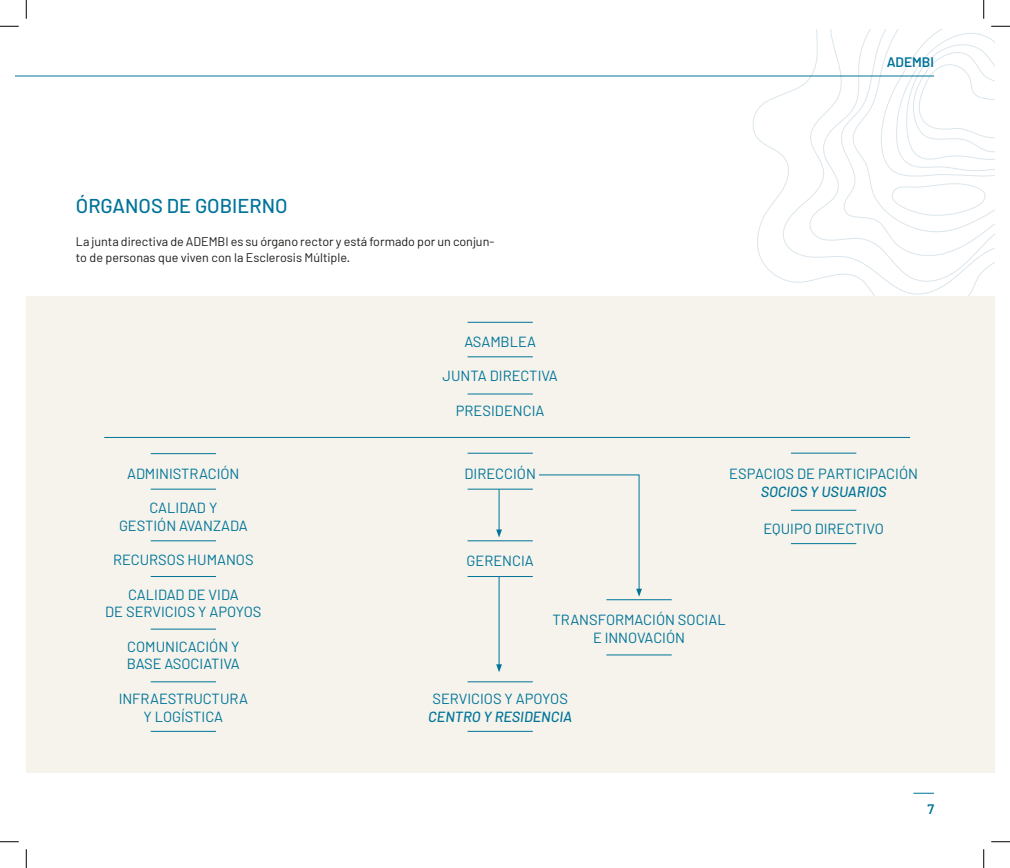
<style>
.page{position:relative;width:1010px;height:868px;background:#fff}
.page>*{position:absolute;margin:0;border:0;box-sizing:border-box;transform-origin:0 0}
.t1{font:500 20px "Barlow";color:#007499}
.t2{font:14.62px/17.6px "Barlow";color:#007499;text-align:center}
.t3{font:italic 500 14.62px "Barlow";color:#007499}
.t4{font:600 13.75px "Barlow";color:#007499}
.t5{font:12.5px/16.2px "Barlow";color:#1d1d1b}
</style>
<div class="page">
<svg style="left:516px;top:29px;width:478px;height:267px"></svg>
<hr style="left:16px;top:76px;width:917px;height:1px;background:#007499">
<svg style="left:913px;top:792px;width:20px;height:1px"></svg>
<div style="left:26px;top:296px;width:968px;height:476px;background:#f5f3eb"></div>
<hr style="left:467px;top:356px;width:65px;height:1px;background:#007499">
<hr style="left:467px;top:453px;width:65px;height:1px;background:#007499">
<hr style="left:498px;top:489px;width:1px;height:42px;background:#007499">
<svg style="left:496px;top:529px;width:6px;height:8px"></svg>
<svg style="left:539px;top:474px;width:102px;height:122px"></svg>
<hr style="left:498px;top:576px;width:1px;height:90px;background:#007499">
<svg style="left:496px;top:664px;width:6px;height:8px"></svg>
<hr style="left:606px;top:599px;width:65px;height:1px;background:#007499">
<hr style="left:790px;top:453px;width:66px;height:1px;background:#007499">
<hr style="left:467px;top:540px;width:65px;height:1px;background:#007499">
<hr style="left:467px;top:681px;width:65px;height:1px;background:#007499">
<hr style="left:467px;top:393px;width:65px;height:1px;background:#007499">
<hr style="left:104px;top:437px;width:805px;height:1px;background:#007499">
<hr style="left:467px;top:322px;width:65px;height:1px;background:#007499">
<hr style="left:467px;top:489px;width:65px;height:1px;background:#007499">
<hr style="left:790px;top:543px;width:66px;height:1px;background:#007499">
<hr style="left:606px;top:654px;width:65px;height:1px;background:#007499">
<hr style="left:790px;top:510px;width:66px;height:1px;background:#007499">
<hr style="left:467px;top:576px;width:65px;height:1px;background:#007499">
<hr style="left:467px;top:731px;width:65px;height:1px;background:#007499">
<hr style="left:151px;top:489px;width:65px;height:1px;background:#007499">
<hr style="left:151px;top:453px;width:65px;height:1px;background:#007499">
<hr style="left:151px;top:731px;width:65px;height:1px;background:#007499">
<hr style="left:151px;top:540px;width:65px;height:1px;background:#007499">
<hr style="left:151px;top:576px;width:65px;height:1px;background:#007499">
<hr style="left:151px;top:628px;width:65px;height:1px;background:#007499">
<hr style="left:151px;top:681px;width:65px;height:1px;background:#007499">
<svg style="left:0;top:25px;width:19px;height:2px"></svg>
<svg style="left:879px;top:25px;width:130px;height:156px"></svg>
<svg style="left:0;top:841px;width:19px;height:1px"></svg>
<svg style="left:991px;top:841px;width:18px;height:1px"></svg>
<svg style="left:25px;top:0;width:2px;height:19px"></svg>
<svg style="left:25px;top:849px;width:2px;height:18px"></svg>
<svg style="left:983px;top:0;width:1px;height:19px"></svg>
<svg style="left:983px;top:849px;width:1px;height:18px"></svg>
<h1 class="t1" style="left:76px;top:193px;width:213px">ÓRGANOS DE GOBIERNO</h1>
<p class="t5" style="left:76px;top:233px;width:420px">La junta directiva de ADEMBI es su órgano rector y está formado por un conjun&shy;to de personas que viven con la Esclerosis Múltiple.</p>
<p class="t2" style="left:464px;top:332px;width:73px">ASAMBLEA</p>
<p class="t2" style="left:442px;top:367px;width:117px">JUNTA DIRECTIVA</p>
<p class="t2" style="left:456px;top:401px;width:90px">PRESIDENCIA</p>
<p class="t4" style="left:886px;top:53px;width:49px">ADEMBI</p>
<p class="t2" style="left:127px;top:464px;width:114px">ADMINISTRACIÓN</p>
<p class="t2" style="left:119px;top:499px;width:130px">CALIDAD Y<br>GESTIÓN AVANZADA</p>
<p class="t2" style="left:113px;top:551px;width:142px">RECURSOS HUMANOS</p>
<p class="t2" style="left:105px;top:585px;width:158px">CALIDAD DE VIDA<br>DE SERVICIOS Y APOYOS</p>
<p class="t2" style="left:127px;top:637px;width:114px;text-align:left">COMUNICACIÓN Y<br>BASE ASOCIATIVA</p>
<p class="t2" style="left:119px;top:689px;width:131px">INFRAESTRUCTURA<br>Y LOGÍSTICA</p>
<p class="t2" style="left:464px;top:464px;width:73px">DIRECCIÓN</p>
<p class="t2" style="left:466px;top:551px;width:69px">GERENCIA</p>
<p class="t2" style="left:729px;top:465px;width:190px">ESPACIOS DE PARTICIPACIÓN</p>
<p class="t3" style="left:760px;top:482px;width:127px">SOCIOS Y USUARIOS</p>
<p class="t2" style="left:552px;top:610px;width:175px">TRANSFORMACIÓN SOCIAL<br>E INNOVACIÓN</p>
<p class="t2" style="left:763px;top:519px;width:122px">EQUIPO DIRECTIVO</p>
<p class="t2" style="left:432px;top:690px;width:137px">SERVICIOS Y APOYOS</p>
<p class="t3" style="left:428px;top:707px;width:145px">CENTRO Y RESIDENCIA</p>
<p class="t4" style="left:927px;top:800px;width:8px">7</p>
</div>
